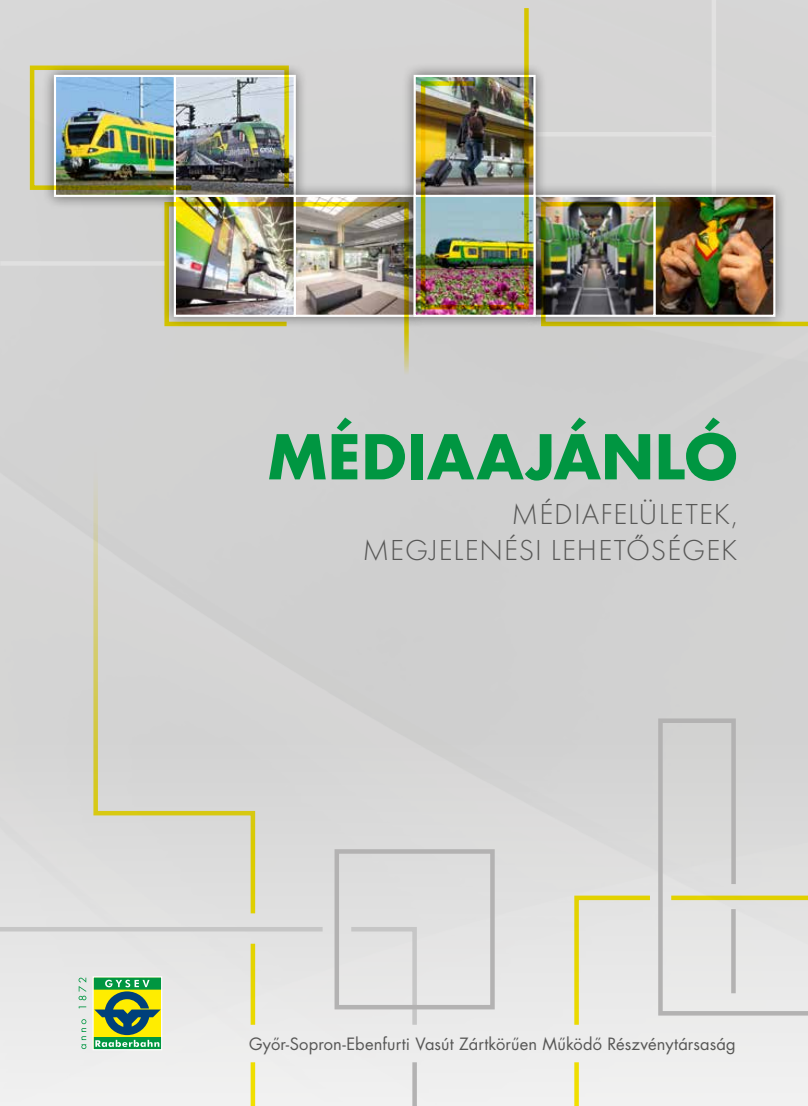
<style>
.page{position:relative;width:808px;height:1106px;background:#fff}
.page>*{position:absolute;margin:0;border:0;box-sizing:border-box;transform-origin:0 0}
.t1{font:700 60px "Futura LT Pro";letter-spacing:.01em;color:#009641}
.t2{font:300 30px/36px "Futura PT";letter-spacing:.035em;color:#575756;text-align:right}
.t3{font:16.5px "Futura LT Pro";letter-spacing:.01em;color:#575756}
</style>
<div class="page">
<img style="left:0;top:0;width:808px;height:1106px">
<hr style="left:251px;top:943px;width:4px;height:81px;background:#e7d600">
<hr style="left:251px;top:1062px;width:4px;height:44px;background:#f0df00">
<div style="left:574px;top:1062px;width:5px;height:44px;background:#f0de00"></div>
<div style="left:412px;top:1062px;width:5px;height:44px;background:#b3b2b2"></div>
<svg style="left:347px;top:924px;width:72px;height:105px"></svg>
<svg style="left:92px;top:975px;width:71px;height:75px"></svg>
<svg style="left:79px;top:977px;width:7px;height:72px"></svg>
<div style="left:334px;top:849px;width:161px;height:160px;border:4px solid #b3b2b2"></div>
<hr style="left:0;top:927px;width:323px;height:4px;background:#c6c6c6">
<svg style="left:92px;top:450px;width:165px;height:464px"></svg>
<svg style="left:656px;top:716px;width:152px;height:301px"></svg>
<svg style="left:573px;top:894px;width:78px;height:132px"></svg>
<div style="left:0;top:261px;width:165px;height:5px;background:#e0e0e0"></div>
<div style="left:42px;top:63px;width:266px;height:146px;background:#000;opacity:.5"></div>
<img style="left:57px;top:78px;width:236px;height:116px">
<div style="left:174px;top:75px;width:122px;height:122px;border:2px solid #fff"></div>
<div style="left:54px;top:75px;width:122px;height:122px;border:2px solid #fff"></div>
<div style="left:162px;top:183px;width:266px;height:146px;background:#000;opacity:.5"></div>
<div style="left:294px;top:195px;width:122px;height:122px;border:2px solid #fff"></div>
<div style="left:174px;top:195px;width:122px;height:122px;border:2px solid #fff"></div>
<div style="left:401px;top:63px;width:147px;height:266px;background:#000;opacity:.5"></div>
<div style="left:413px;top:195px;width:123px;height:122px;border:2px solid #fff"></div>
<div style="left:414px;top:75px;width:122px;height:122px;border:2px solid #fff"></div>
<img style="left:28px;top:64px;width:262px;height:127px">
<img style="left:163px;top:200px;width:247px;height:176px">
<img style="left:419px;top:0;width:389px;height:328px">
<h1 class="t1" style="left:268px;top:410px;width:471px">MÉDIAAJÁNLÓ</h1>
<h2 class="t2" style="left:362px;top:496px;width:377px">MÉDIAFELÜLETEK,<br>MEGJELENÉSI LEHETŐSÉGEK</h2>
<p class="t3" style="left:249px;top:1032px;width:488px">Győr-Sopron-Ebenfurti Vasút Zártkörűen Működő Részvénytársaság</p>
</div>
